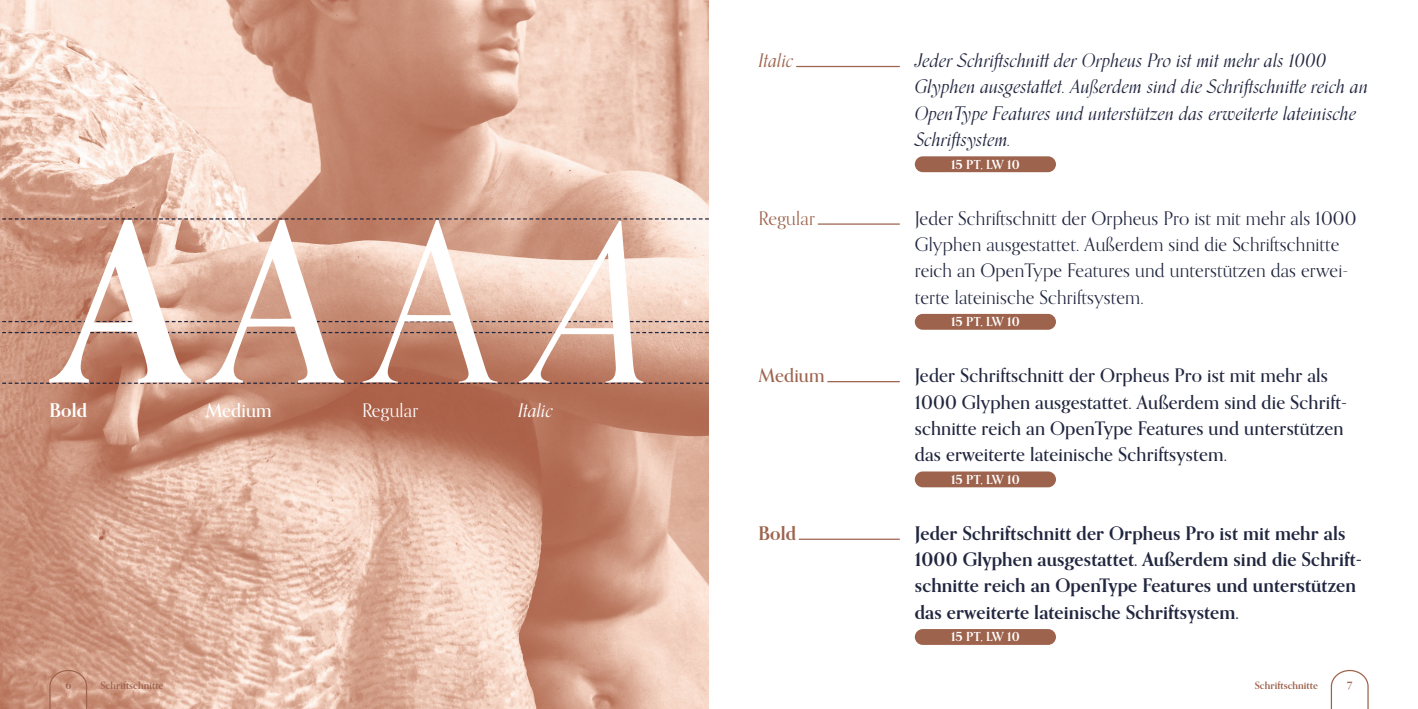
<style>
.page{position:relative;width:1418px;height:709px;background:#fff}
.page>*{position:absolute;margin:0;border:0;box-sizing:border-box;transform-origin:0 0}
.t1{font:700 218.75px "Orpheus Pro";color:#fff}
.t2{font:18.75px/26.2px "Orpheus Pro";letter-spacing:.01em;color:#21263f}
.t3{font:500 18.75px/26.2px "Orpheus Pro";letter-spacing:.01em;color:#21263f}
.t4{font:700 18.75px/26.2px "Orpheus Pro";letter-spacing:.01em;color:#21263f}
.t5{font:italic 18.75px/26.2px "Orpheus Pro";letter-spacing:.01em;color:#21263f}
.t6{font:18.75px "Orpheus Pro";color:#fff}
.t7{font:18.75px "Orpheus Pro";color:#9d634d}
.t8{font:500 18.75px "Orpheus Pro";letter-spacing:.01em;color:#fff}
.t9{font:italic 18.75px "Orpheus Pro";letter-spacing:.01em;color:#fff}
.t10{font:italic 18.75px "Orpheus Pro";letter-spacing:.01em;color:#9d634d}
.t11{font:500 18.75px "Orpheus Pro";letter-spacing:.01em;color:#9d634d}
.t12{font:700 18.75px "Orpheus Pro";color:#fff}
.t13{font:700 18.75px "Orpheus Pro";color:#9d634d}
.t14{font:700 12.5px "Orpheus Pro";letter-spacing:.01em;color:#fff}
.t15{font:700 10px "Orpheus Pro";letter-spacing:.01em;color:#9d634d}
.s1{font-weight:500}
.s2{font-weight:400}
.s3{font-weight:400;font-style:italic}
</style>
<div class="page">
<svg style="left:1330px;top:669px;width:39px;height:40px"></svg>
<img style="left:0;top:0;width:709px;height:709px">
<svg style="left:0;top:382px;width:709px;height:2px"></svg>
<svg style="left:0;top:218px;width:709px;height:1px"></svg>
<svg style="left:0;top:321px;width:709px;height:1px"></svg>
<svg style="left:0;top:332px;width:709px;height:1px"></svg>
<svg style="left:49px;top:670px;width:39px;height:39px;background:#ca947d"></svg>
<hr style="left:796px;top:66px;width:103px;height:1px;background:#9d634d">
<hr style="left:817px;top:223px;width:82px;height:2px;background:#9d634d">
<hr style="left:827px;top:381px;width:72px;height:1px;background:#9d634d">
<hr style="left:798px;top:538px;width:101px;height:2px;background:#9d634d">
<div style="left:914px;top:156px;width:141px;height:16px;background:#9d634d;border-radius:8px"></div>
<div style="left:914px;top:314px;width:141px;height:16px;background:#9d634d;border-radius:8px"></div>
<div style="left:914px;top:471px;width:141px;height:16px;background:#9d634d;border-radius:8px"></div>
<div style="left:914px;top:629px;width:141px;height:16px;background:#9d634d;border-radius:8px"></div>
<h1 class="t1" style="left:57px;top:167px;width:598px">A<span class="s1">A</span><span class="s2">A</span><span class="s3">A</span></h1>
<p class="t8" style="left:206px;top:399px;width:67px">Medium</p>
<p class="t6" style="left:362px;top:398px;width:58px">Regular</p>
<p class="t9" style="left:518px;top:396px;width:36px">Italic</p>
<p class="t12" style="left:50px;top:399px;width:39px">Bold</p>
<p class="t15" style="left:65px;top:679px;width:7px">6</p>
<p class="t15" style="left:100px;top:679px;width:65px">Schriftschnitte</p>
<p class="t10" style="left:758px;top:46px;width:36px">Italic</p>
<p class="t5" style="left:914px;top:48px;width:455px">Jeder Schriftschnitt der Orpheus Pro ist mit mehr als 1000<br>Glyphen ausgestattet. Außerdem sind die Schriftschnitte reich an OpenType Features und unterstützen das erweiterte lateinische Schriftsystem.</p>
<p class="t14" style="left:951px;top:156px;width:70px">15 PT, LW 10</p>
<p class="t7" style="left:758px;top:206px;width:58px">Regular</p>
<p class="t2" style="left:914px;top:204px;width:443px">Jeder Schriftschnitt der Orpheus Pro ist mit mehr als 1000<br>Glyphen ausgestattet. Außerdem sind die Schriftschnitte reich an OpenType Features und unterstützen das erwei&shy;terte lateinische Schriftsystem.</p>
<p class="t14" style="left:951px;top:314px;width:70px">15 PT, LW 10</p>
<p class="t11" style="left:758px;top:364px;width:67px">Medium</p>
<p class="t3" style="left:914px;top:362px;width:434px">Jeder Schriftschnitt der Orpheus Pro ist mit mehr als 1000 Glyphen ausgestattet. Außerdem sind die Schrift&shy;schnitte reich an OpenType Features und unterstützen das erweiterte lateinische Schriftsystem.</p>
<p class="t14" style="left:951px;top:471px;width:70px">15 PT, LW 10</p>
<p class="t13" style="left:758px;top:521px;width:39px">Bold</p>
<p class="t4" style="left:914px;top:520px;width:448px">Jeder Schriftschnitt der Orpheus Pro ist mit mehr als 1000 Glyphen ausgestattet. Außerdem sind die Schrift&shy;schnitte reich an OpenType Features und unterstützen das erweiterte lateinische Schriftsystem.</p>
<p class="t14" style="left:951px;top:629px;width:70px">15 PT, LW 10</p>
<p class="t15" style="left:1254px;top:679px;width:65px">Schriftschnitte</p>
<p class="t15" style="left:1347px;top:679px;width:7px">7</p>
</div>
